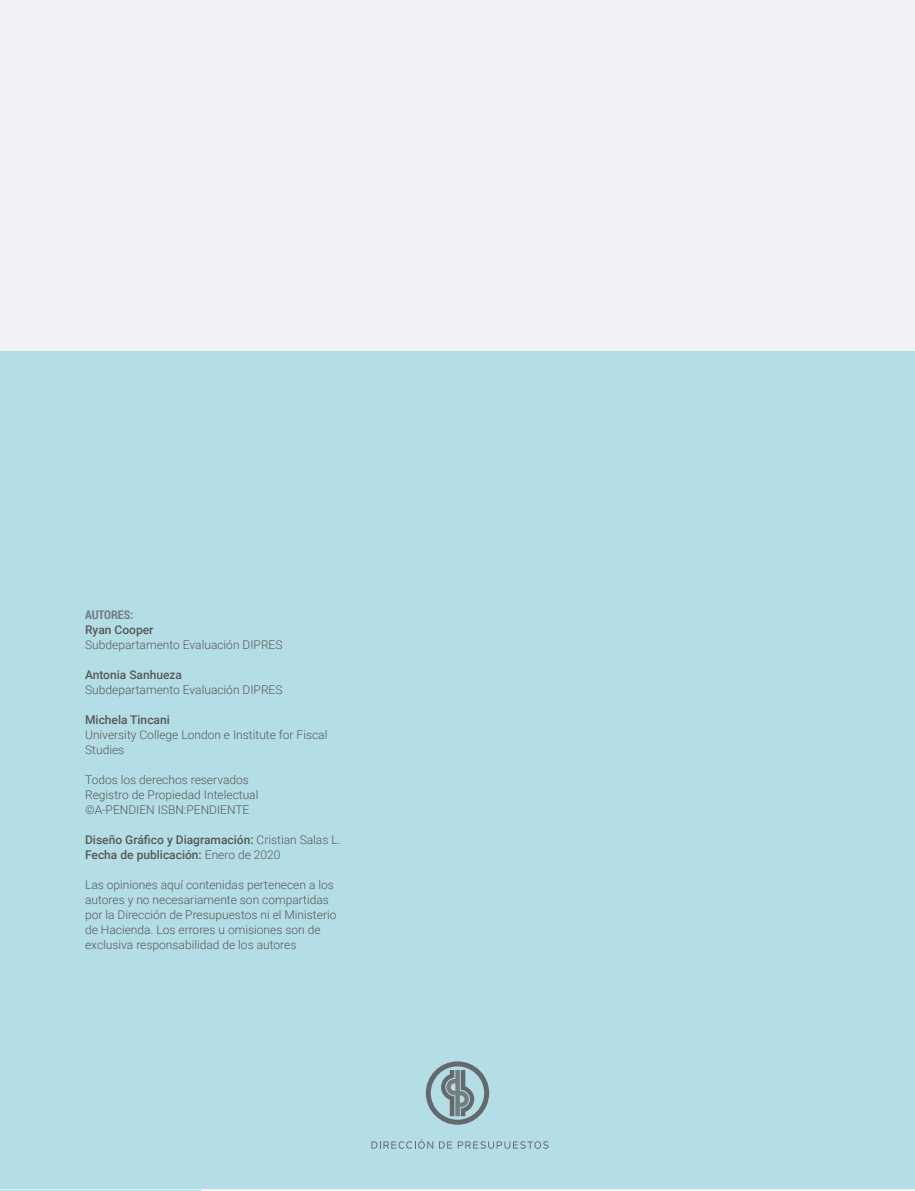
<style>
.page{position:relative;width:915px;height:1191px;background:#fff}
.page>*{position:absolute;margin:0;border:0;box-sizing:border-box;transform-origin:0 0}
.t1{font:300 12px/15px "Roboto";color:#575756}
.t2{font:500 12px/15px "Roboto";color:#575756}
.t3{font:700 12px "Roboto Condensed";color:#747c80}
.s1{font-weight:300}
</style>
<div class="page">
<div style="left:0;top:0;width:914px;height:1189px;background:#f0f1f5"></div>
<div style="left:0;top:351px;width:914px;height:838px;background:#b4dee6"></div>
<svg style="left:371px;top:1139px;width:62px;height:9px"></svg>
<svg style="left:439px;top:1141px;width:109px;height:7px"></svg>
<svg style="left:425px;top:1061px;width:64px;height:63px"></svg>
<hr style="left:914px;top:0;width:1px;height:1189px;background:#f0f1f5">
<hr style="left:914px;top:351px;width:1px;height:838px;background:#b4dee6">
<p class="t3" style="left:85px;top:606px;width:50px">AUTORES:</p>
<p class="t2" style="left:85px;top:621px;width:70px">Ryan Cooper</p>
<p class="t1" style="left:85px;top:636px;width:199px">Subdepartamento Evaluación DIPRES</p>
<p class="t2" style="left:85px;top:666px;width:98px">Antonia Sanhueza</p>
<p class="t1" style="left:85px;top:681px;width:199px">Subdepartamento Evaluación DIPRES</p>
<p class="t2" style="left:85px;top:711px;width:86px">Michela Tincani</p>
<p class="t1" style="left:85px;top:726px;width:244px">University College London e Institute for Fiscal<br>Studies</p>
<p class="t1" style="left:85px;top:771px;width:175px">Todos los derechos reservados<br>Registro de Propiedad Intelectual ©A-PENDIEN ISBN:PENDIENTE</p>
<p class="t2" style="left:85px;top:831px;width:257px">Diseño Gráfico y Diagramación: <span class="s1">Cristian Salas L.<br></span>Fecha de publicación: <span class="s1">Enero de 2020</span></p>
<p class="t1" style="left:85px;top:876px;width:253px">Las opiniones aquí contenidas pertenecen a los autores y no necesariamente son compartidas por la Dirección de Presupuestos ni el Ministerio de Hacienda. Los errores u omisiones son de exclusiva responsabilidad de los autores</p>
</div>
